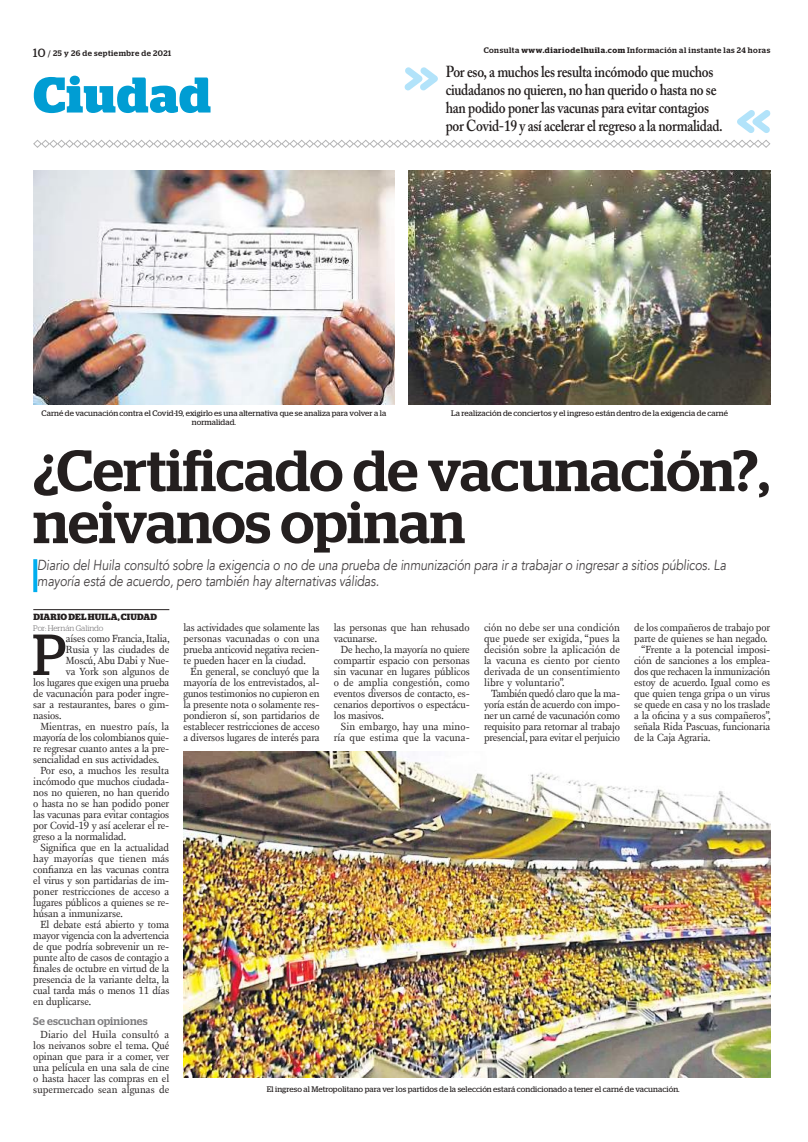
<style>
.page{position:relative;width:808px;height:1142px;background:#fff}
.page>*{position:absolute;margin:0;border:0;box-sizing:border-box;transform-origin:0 0}
.t1{font:500 58px/52px "Stag";letter-spacing:-.005em;color:#241f1f}
.t2{font:57.7px "Stag";color:#241f1f}
.t3{font:700 50px "Stag";letter-spacing:.015em;color:#009dd3}
.t4{font:600 15.9px/18px "Adobe Caslon Pro";letter-spacing:-.02em;color:#241f1f;scale:.85 1}
.t5{font:italic 14.5px/16.5px "Avenir";letter-spacing:-.01em;color:#444041;scale:.85 1}
.t6{font:12px "Stag";color:#241f1f}
.t7{font:500 11px "Stag";letter-spacing:.01em;color:#7d7c7e}
.t8{font:10.6px/11px "New Fournier BP";letter-spacing:-.01em;color:#241f1f;text-align:justify}
.t9{font:10.6px/11px "New Fournier BP";letter-spacing:.01em;color:#241f1f;text-align:right}
.t10{font:700 9px "Stag";letter-spacing:.02em;color:#241f1f}
.t11{font:8px/9px "Stag";letter-spacing:.01em;color:#241f1f;text-align:center}
.t12{font:500 8px "Stag";letter-spacing:.06em;color:#241f1f}
.t13{font:300 8px "Stag";color:#656365}
.s1{font-size:9px}
.s2{font-weight:600}
</style>
<div class="page">
<svg style="left:404px;top:67px;width:34px;height:23px"></svg>
<svg style="left:737px;top:110px;width:34px;height:23px"></svg>
<svg style="left:33px;top:139px;width:738px;height:9px"></svg>
<hr style="left:33px;top:609px;width:136px;height:1px;background:#241f1f">
<svg style="left:33px;top:559px;width:4px;height:33px"></svg>
<img style="left:33px;top:171px;width:362px;height:234px">
<img style="left:409px;top:171px;width:361px;height:234px">
<img style="left:184px;top:751px;width:586px;height:325px">
<p class="t6" style="left:33px;top:46px;width:19px">10 <span class="s1">/</span></p>
<p class="t12" style="left:484px;top:46px;width:288px">Consulta <span class="s2">www.diariodelhuila.com</span> Información al instante las 24 horas</p>
<h3 class="t4" style="left:446px;top:62px;width:328px">Por eso, a muchos les resulta incómodo que muchos ciudadanos no quieren, no han querido o hasta no se han podido poner las vacunas para evitar contagios por Covid-19 y así acelerar el regreso a la normalidad.</h3>
<p class="t12" style="left:53px;top:48px;width:120px">25 y 26 de septiembre de 2021</p>
<h3 class="t3" style="left:33px;top:66px;width:179px">Ciudad</h3>
<p class="t11" style="left:42px;top:409px;width:346px">Carné de vacunación contra el Covid-19, exigirlo es una alternativa que se analiza para volver a la normalidad.</p>
<p class="t11" style="left:451px;top:409px;width:278px">La realización de conciertos y el ingreso están dentro de la exigencia de carné</p>
<h1 class="t1" style="left:33px;top:444px;width:738px">¿Certificado de vacunación?, neivanos opinan</h1>
<h3 class="t5" style="left:37px;top:556px;width:812px">Diario del Huila consultó sobre la exigencia o no de una prueba de inmunización para ir a trabajar o ingresar a sitios públicos. La mayoría está de acuerdo, pero también hay alternativas válidas.</h3>
<p class="t10" style="left:33px;top:611px;width:125px">DIARIO DEL HUILA, CIUDAD</p>
<p class="t13" style="left:33px;top:623px;width:72px">Por: Hernán Galindo</p>
<h2 class="t2" style="left:32px;top:621px;width:36px">P</h2>
<p class="t8" style="left:66px;top:632px;width:105px">aíses como Francia, Italia,</p>
<p class="t8" style="left:66px;top:643px;width:105px">Rusia y las ciudades de</p>
<p class="t8" style="left:66px;top:654px;width:105px">Moscú, Abu Dabi y Nue-</p>
<p class="t8" style="left:66px;top:665px;width:105px">va York son algunos de</p>
<p class="t8" style="left:33px;top:676px;width:138px">los lugares que exigen una prueba</p>
<p class="t8" style="left:33px;top:687px;width:138px">de vacunación para poder ingre-</p>
<p class="t8" style="left:33px;top:698px;width:138px">sar a restaurantes, bares o gim-</p>
<p class="t8" style="left:33px;top:709px;width:30px">nasios.</p>
<p class="t8" style="left:40px;top:720px;width:130px">Mientras, en nuestro país, la</p>
<p class="t8" style="left:33px;top:731px;width:138px">mayoría de los colombianos quie-</p>
<p class="t8" style="left:33px;top:742px;width:138px">re regresar cuanto antes a la pre-</p>
<p class="t8" style="left:33px;top:753px;width:127px">sencialidad en sus actividades.</p>
<p class="t8" style="left:40px;top:764px;width:130px">Por eso, a muchos les resulta</p>
<p class="t8" style="left:33px;top:775px;width:138px">incómodo que muchos ciudada-</p>
<p class="t8" style="left:33px;top:786px;width:138px">nos no quieren, no han querido</p>
<p class="t8" style="left:33px;top:797px;width:138px">o hasta no se han podido poner</p>
<p class="t8" style="left:33px;top:808px;width:138px">las vacunas para evitar contagios</p>
<p class="t8" style="left:33px;top:819px;width:138px">por Covid-19 y así acelerar el re-</p>
<p class="t8" style="left:33px;top:830px;width:94px">greso a la normalidad.</p>
<p class="t8" style="left:40px;top:841px;width:130px">Significa que en la actualidad</p>
<p class="t9" style="left:33px;top:852px;width:138px">hay mayorías que tienen más</p>
<p class="t8" style="left:33px;top:863px;width:138px">confianza en las vacunas contra</p>
<p class="t8" style="left:33px;top:874px;width:138px">el virus y son partidarias de im-</p>
<p class="t8" style="left:33px;top:885px;width:137px">poner restricciones de acceso a</p>
<p class="t8" style="left:33px;top:896px;width:138px">lugares públicos a quienes se re-</p>
<p class="t8" style="left:33px;top:907px;width:91px">húsan a inmunizarse.</p>
<p class="t8" style="left:40px;top:918px;width:130px">El debate está abierto y toma</p>
<p class="t8" style="left:33px;top:929px;width:138px">mayor vigencia con la advertencia</p>
<p class="t8" style="left:33px;top:940px;width:138px">de que podría sobrevenir un re-</p>
<p class="t8" style="left:33px;top:951px;width:138px">punte alto de casos de contagio a</p>
<p class="t8" style="left:33px;top:962px;width:138px">finales de octubre en virtud de la</p>
<p class="t8" style="left:33px;top:973px;width:138px">presencia de la variante delta, la</p>
<p class="t8" style="left:33px;top:984px;width:138px">cual tarda más o menos 11 días</p>
<p class="t8" style="left:33px;top:995px;width:59px">en duplicarse.</p>
<p class="t7" style="left:33px;top:1013px;width:116px">Se escuchan opiniones</p>
<p class="t8" style="left:33px;top:1028px;width:138px;text-indent:7px">Diario del Huila consultó a los neivanos sobre el tema. Qué opinan que para ir a comer, ver una película en una sala de cine o hasta hacer las compras en el supermercado sean algunas de</p>
<p class="t8" style="left:184px;top:621px;width:138px">las actividades que solamente las personas vacunadas o con una prueba anticovid negativa recien&shy;te pueden hacer en la ciudad.</p>
<p class="t8" style="left:184px;top:665px;width:138px;text-indent:7px">En general, se concluyó que la mayoría de los entrevistados, al&shy;gunos testimonios no cupieron en la presente nota o solamente res&shy;pondieron sí, son partidarios de establecer restricciones de acceso a diversos lugares de interés para</p>
<p class="t8" style="left:334px;top:621px;width:137px">las personas que han rehusado vacunarse.</p>
<p class="t8" style="left:334px;top:643px;width:138px;text-indent:7px">De hecho, la mayoría no quiere compartir espacio con personas sin vacunar en lugares públicos o de amplia congestión, como eventos diversos de contacto, es&shy;cenarios deportivos o espectácu&shy;los masivos.</p>
<p class="t9" style="left:334px;top:720px;width:138px">Sin embargo, hay una mino&shy;ría que estima que la vacuna-</p>
<p class="t8" style="left:484px;top:621px;width:138px">ción no debe ser una condición que puede ser exigida, “pues la decisión sobre la aplicación de la vacuna es ciento por ciento derivada de un consentimiento libre y voluntario”.</p>
<p class="t8" style="left:484px;top:687px;width:138px;text-indent:7px">También quedó claro que la ma&shy;yoría están de acuerdo con impo&shy;ner un carné de vacunación como requisito para retornar al trabajo presencial, para evitar el perjuicio</p>
<p class="t8" style="left:634px;top:621px;width:138px">de los compañeros de trabajo por</p>
<p class="t8" style="left:634px;top:632px;width:135px">parte de quienes se han negado.</p>
<p class="t8" style="left:641px;top:643px;width:130px">“Frente a la potencial imposi-</p>
<p class="t8" style="left:634px;top:654px;width:138px">ción de sanciones a los emplea-</p>
<p class="t8" style="left:634px;top:665px;width:137px">dos que rechacen la inmunización</p>
<p class="t8" style="left:634px;top:676px;width:138px">estoy de acuerdo. Igual como es</p>
<p class="t8" style="left:634px;top:687px;width:138px">que quien tenga gripa o un virus</p>
<p class="t8" style="left:634px;top:698px;width:138px">se quede en casa y no los traslade</p>
<p class="t8" style="left:634px;top:709px;width:138px">a la oficina y a sus compañeros”,</p>
<p class="t8" style="left:634px;top:720px;width:138px">señala Rida Pascuas, funcionaria</p>
<p class="t8" style="left:634px;top:731px;width:78px">de la Caja Agraria.</p>
<p class="t11" style="left:267px;top:1083px;width:414px">El ingreso al Metropolitano para ver los partidos de la selección estará condicionado a tener el carné de vacunación.</p>
</div>
